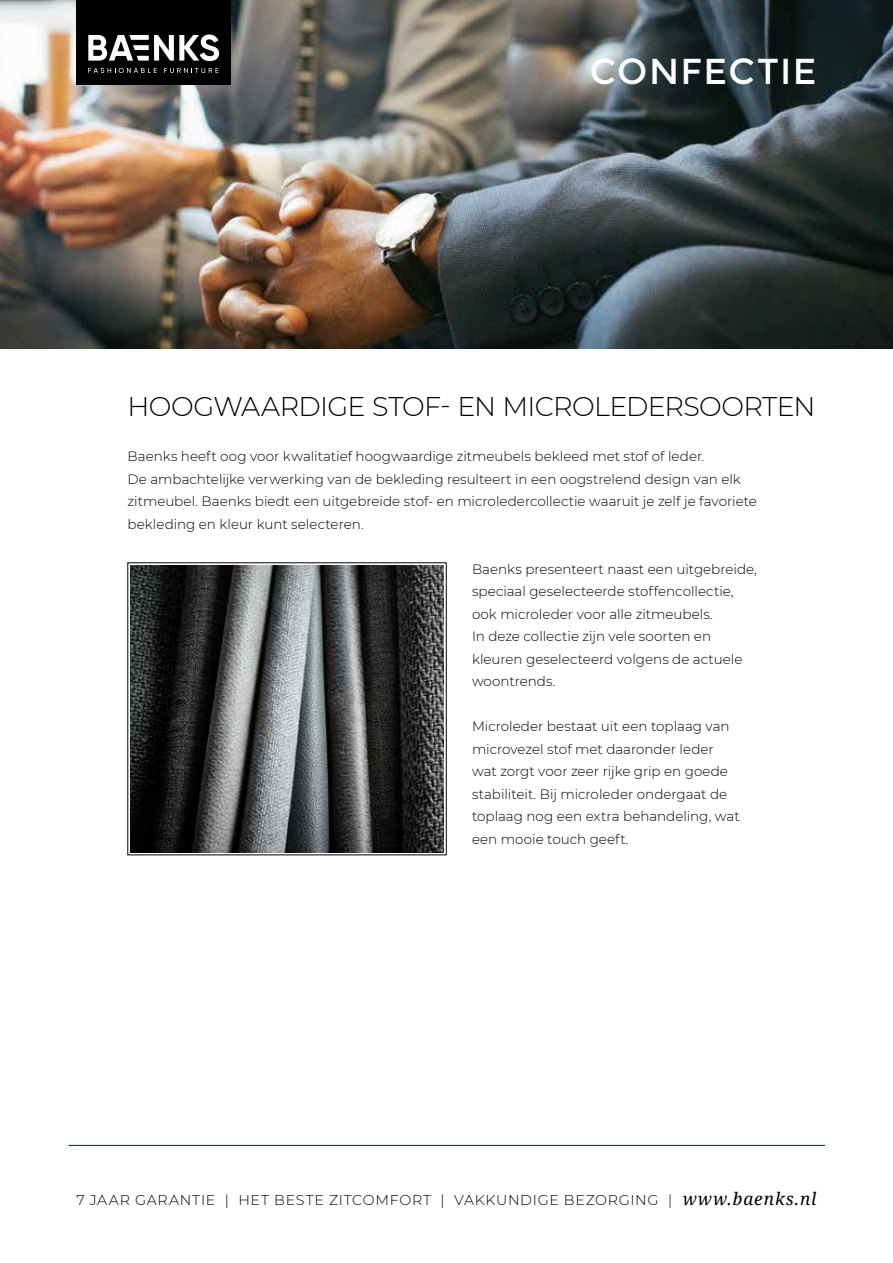
<style>
.page{position:relative;width:893px;height:1263px;background:#fff}
.page>*{position:absolute;margin:0;border:0;box-sizing:border-box;transform-origin:0 0}
.t1{font:36px "Montserrat";letter-spacing:.04em;color:#fff}
.t2{font:300 27px "Montserrat";letter-spacing:-.025em;color:#000}
.t3{font:300 14.25px "Montserrat";letter-spacing:.05em;color:#000}
.t4{font:300 13.5px/22.5px "Montserrat";color:#000}
.s1{font-family:"Noto Serif";font-weight:400;font-style:italic;font-size:17.25px}
</style>
<div class="page">
<hr style="left:69px;top:1145px;width:756px;height:1px;background:#002923">
<img style="left:0;top:0;width:893px;height:349px">
<svg style="left:127px;top:562px;width:320px;height:293px;background:#4c4d4e"></svg>
<div style="left:77px;top:0;width:154px;height:85px;background:#000"></div>
<svg style="left:88px;top:34px;width:131px;height:27px"></svg>
<svg style="left:164px;top:68px;width:54px;height:5px"></svg>
<svg style="left:88px;top:68px;width:69px;height:5px"></svg>
<h1 class="t1" style="left:590px;top:50px;width:228px">CONFECTIE</h1>
<h2 class="t2" style="left:128px;top:388px;width:689px">HOOGWAARDIGE STOF- EN MICROLEDERSOORTEN</h2>
<p class="t4" style="left:128px;top:445px;width:631px">Baenks heeft oog voor kwalitatief hoogwaardige zitmeubels bekleed met stof of leder.<br>De ambachtelijke verwerking van de bekleding resulteert in een oogstrelend design van elk zitmeubel. Baenks biedt een uitgebreide stof- en microledercollectie waaruit je zelf je favoriete bekleding en kleur kunt selecteren.</p>
<p class="t4" style="left:472px;top:557px;width:286px">Baenks presenteert naast een uitgebreide, speciaal geselecteerde stoffencollectie, ook microleder voor alle zitmeubels.<br>In deze collectie zijn vele soorten en kleuren geselecteerd volgens de actuele woontrends.</p>
<p class="t4" style="left:472px;top:715px;width:269px">Microleder bestaat uit een toplaag van microvezel stof met daaronder leder wat zorgt voor zeer rijke grip en goede stabiliteit. Bij microleder ondergaat de toplaag nog een extra behandeling, wat een mooie touch geeft.</p>
<p class="t3" style="left:76px;top:1190px;width:741px">7 JAAR GARANTIE | HET BESTE ZITCOMFORT | VAKKUNDIGE BEZORGING | <span class="s1">www.baenks.nl</span></p>
</div>
